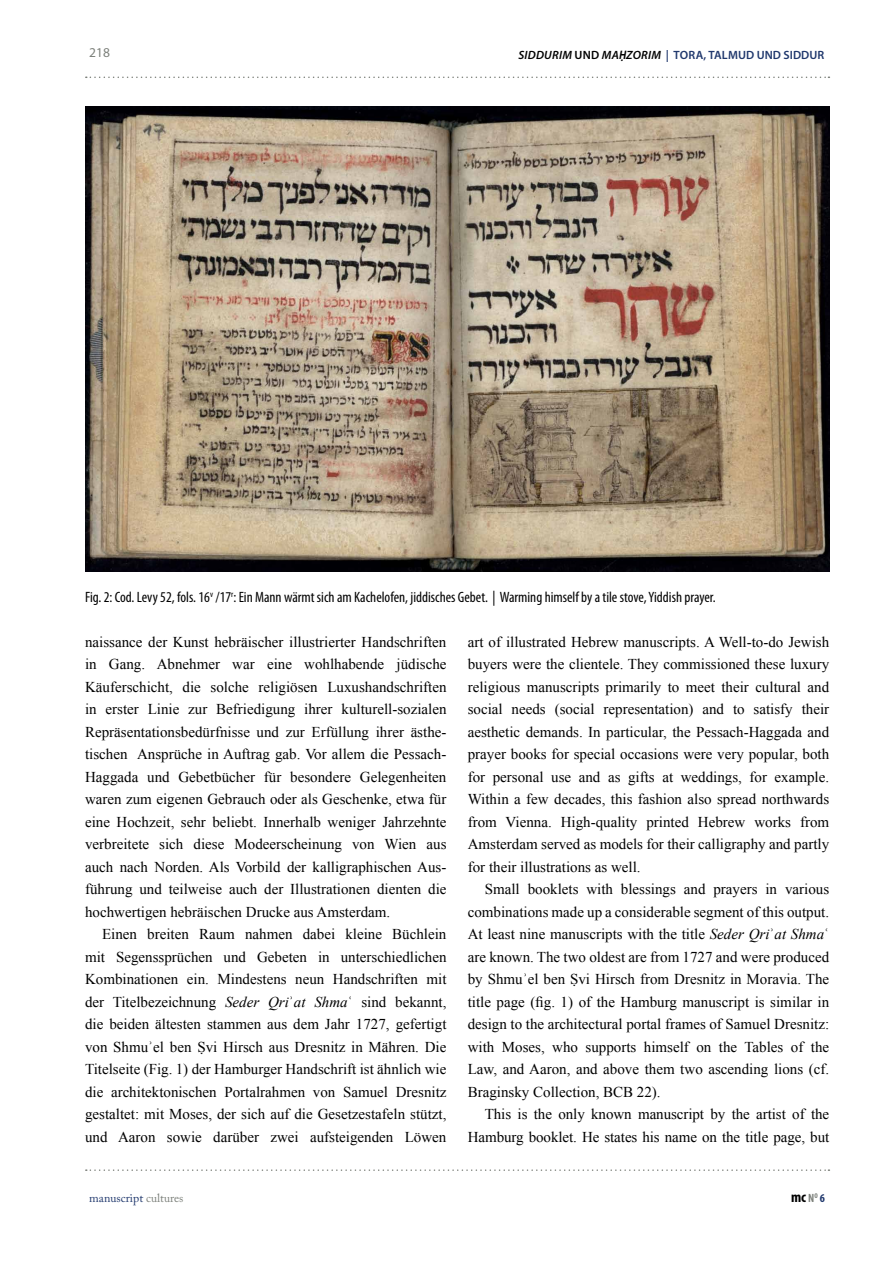
<style>
.page{position:relative;width:893px;height:1263px;background:#fff}
.page>*{position:absolute;margin:0;border:0;box-sizing:border-box;transform-origin:0 0}
.t1{font:15px/22.5px "Times New Roman";color:#000;text-align:justify}
.t2{font:condensed 15px "Myriad Pro";color:#000}
.t3{font:700 condensed 15px "Myriad Pro";color:#000}
.t4{font:13.5px "Myriad Pro";color:#7c807a}
.t5{font:600 12px "Myriad Pro";letter-spacing:.02em;color:#20386d}
.t6{font:italic 600 12px "Myriad Pro";letter-spacing:.02em;color:#000}
.t7{font:12px "Adobe Caslon Pro";color:#20386d}
.s1{font-style:normal}
.s2{font-family:"Calibri";font-weight:700;font-size:13.35px}
.s3{font-style:italic}
.s4{color:#7c807a}
.s5{font-size:12px;color:#7c807a}
.s6{font-size:12px;color:#20386d}
</style>
<div class="page">
<img style="left:85px;top:106px;width:744px;height:466px">
<svg style="left:86px;top:77px;width:743px;height:1px"></svg>
<svg style="left:86px;top:1169px;width:743px;height:2px"></svg>
<p class="t4" style="left:89px;top:44px;width:22px">218</p>
<p class="t6" style="left:518px;top:47px;width:131px">SIDDURIM <span class="s1">UND</span> MA<span class="s2">Ḥ</span>ZORIM</p>
<p class="t5" style="left:666px;top:47px;width:100px">| TORA, TALMUD UND</p>
<p class="t5" style="left:784px;top:47px;width:8px">SIDDUR</p>
<p class="t2" style="left:85px;top:587px;width:632px">Fig. 2: Cod. Levy 52, fols. 16<sup>v</sup> /17<sup>r</sup>: Ein Mann wärmt sich am Kachelofen, jiddisches Gebet. | Warming himself by a tile stove, Yiddish prayer.</p>
<p class="t1" style="left:468px;top:630px;width:363px">art of illustrated Hebrew manuscripts. A Well-to-do Jewish buyers were the clientele. They commissioned these luxury religious manuscripts primarily to meet their cultural and social needs (social representation) and to satisfy their aesthetic demands. In particular, the Pessach-Haggada and prayer books for special occasions were very popular, both for personal use and as gifts at weddings, for example.<br>Within a few decades, this fashion also spread northwards from Vienna. High-quality printed Hebrew works from Amsterdam served as models for their calligraphy and partly for their illustrations as well.</p>
<p class="t1" style="left:468px;top:878px;width:363px;text-indent:17px">Small booklets with blessings and prayers in various combinations made up a considerable segment of this output.<br>At least nine manuscripts with the title <span class="s3">Seder Qri</span>ʾ<span class="s3">at Shma</span>ʿ are known. The two oldest are from 1727 and were produced by Shmuʾel ben Ṣvi Hirsch from Dresnitz in Moravia. The title page (fig. 1) of the Hamburg manuscript is similar in design to the architectural portal frames of Samuel Dresnitz: with Moses, who supports himself on the Tables of the Law, and Aaron, and above them two ascending lions (cf.<br>Braginsky Collection, BCB 22).</p>
<p class="t1" style="left:468px;top:1103px;width:363px;text-align:right">This is the only known manuscript by the artist of the<br>Hamburg booklet. He states his name on the title page, but</p>
<p class="t1" style="left:85px;top:630px;width:363px">naissance der Kunst hebräischer illustrierter Handschriften in Gang. Abnehmer war eine wohlhabende jüdische Käuferschicht, die solche religiösen Luxushandschriften in erster Linie zur Befriedigung ihrer kulturell-sozialen Repräsentationsbedürfnisse und zur Erfüllung ihrer ästhe&shy;tischen Ansprüche in Auftrag gab. Vor allem die Pessach-Haggada und Gebetbücher für besondere Gelegenheiten waren zum eigenen Gebrauch oder als Geschenke, etwa für eine Hochzeit, sehr beliebt. Innerhalb weniger Jahrzehnte verbreitete sich diese Modeerscheinung von Wien aus auch nach Norden. Als Vorbild der kalligraphischen Aus&shy;führung und teilweise auch der Illustrationen dienten die hochwertigen hebräischen Drucke aus Amsterdam.</p>
<p class="t1" style="left:85px;top:923px;width:363px;text-indent:17px">Einen breiten Raum nahmen dabei kleine Büchlein mit Segenssprüchen und Gebeten in unterschiedlichen Kombinationen ein. Mindestens neun Handschriften mit der Titelbezeichnung <span class="s3">Seder Qri</span>ʾ<span class="s3">at Shma</span>ʿ sind bekannt, die beiden ältesten stammen aus dem Jahr 1727, gefertigt von Shmuʾel ben Ṣvi Hirsch aus Dresnitz in Mähren. Die Titelseite (Fig. 1) der Hamburger Handschrift ist ähnlich wie die architektonischen Portalrahmen von Samuel Dresnitz gestaltet: mit Moses, der sich auf die Gesetzestafeln stützt, und Aaron sowie darüber zwei aufsteigenden Löwen</p>
<p class="t7" style="left:89px;top:1190px;width:96px">manuscript <span class="s4">cultures</span></p>
<p class="t3" style="left:791px;top:1187px;width:35px">mc<span class="s5">N</span><sup>o</sup> <span class="s6">6</span></p>
</div>
